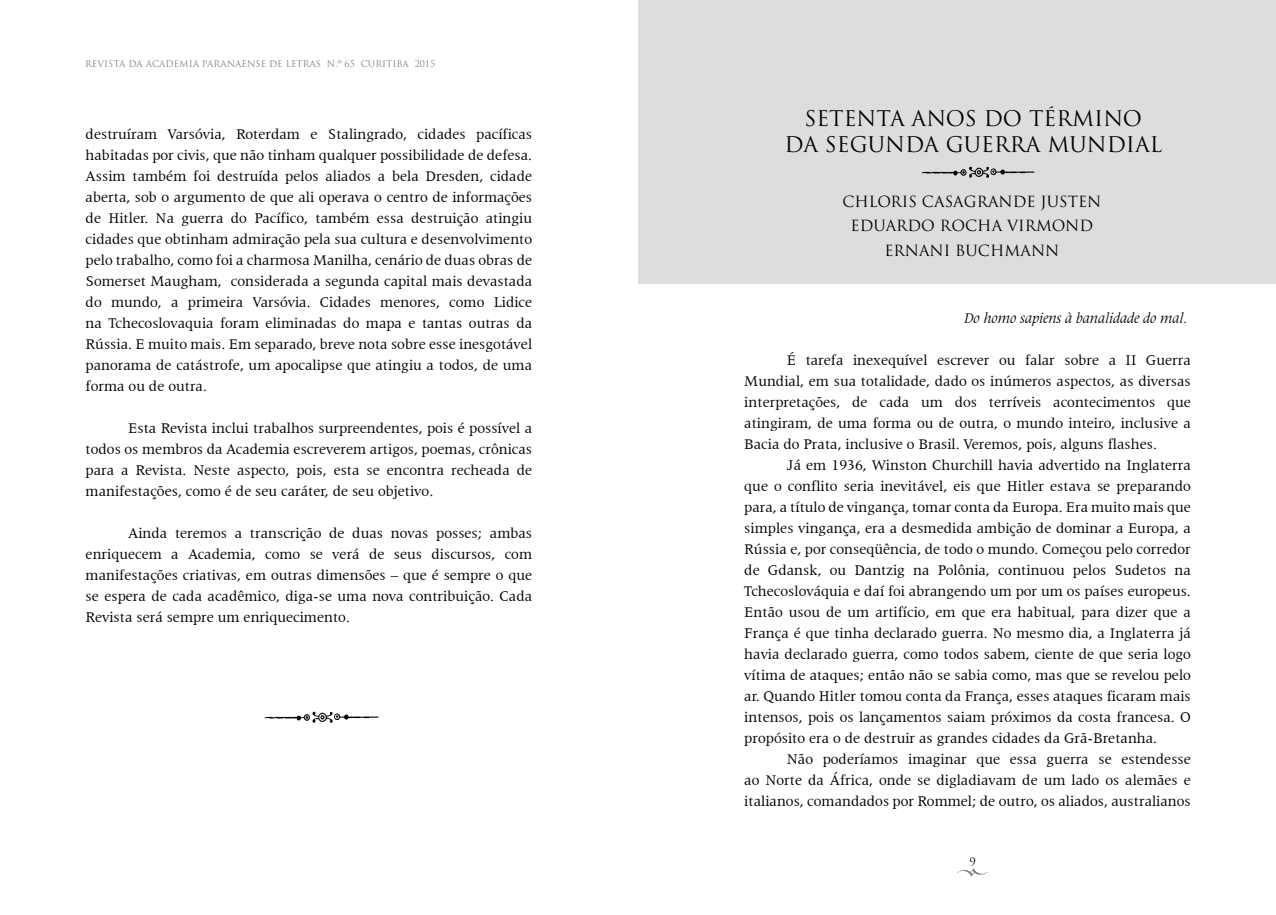
<style>
.page{position:relative;width:1276px;height:915px;background:#fff}
.page>*{position:absolute;margin:0;border:0;box-sizing:border-box;transform-origin:0 0}
.t1{font:21px/25.2px "Trajan Pro";color:#000;text-align:center}
.t2{font:15px/21px "Latin 725 BT";color:#000;text-align:justify}
.t3{font:15px/24.6px "Trajan Pro";color:#000;text-align:center}
.t4{font:italic 15px "Latin 725 BT";color:#000}
.t5{font:11.25px "Trajan Pro";color:#000}
.t6{font:9px "Trajan Pro";color:#808284}
</style>
<div class="page">
<img style="left:958px;top:868px;width:29px;height:7px">
<div style="left:638px;top:0;width:638px;height:283px;background:#dcddde"></div>
<img style="left:921px;top:166px;width:114px;height:12px">
<img style="left:264px;top:711px;width:115px;height:12px">
<p class="t6" style="left:85px;top:58px;width:352px">REVISTA DA ACADEMIA PARANAENSE DE LETRAS N.º 65 CURITIBA 2015</p>
<p class="t2" style="left:86px;top:123px;width:448px">destruíram Varsóvia, Roterdam e Stalingrado, cidades pacíficas habitadas por civis, que não tinham qualquer possibilidade de defesa.<br>Assim também foi destruída pelos aliados a bela Dresden, cidade aberta, sob o argumento de que ali operava o centro de informações de Hitler. Na guerra do Pacífico, também essa destruição atingiu cidades que obtinham admiração pela sua cultura e desenvolvimento pelo trabalho, como foi a charmosa Manilha, cenário de duas obras de Somerset Maugham, considerada a segunda capital mais devastada do mundo, a primeira Varsóvia. Cidades menores, como Lidice na Tchecoslovaquia foram eliminadas do mapa e tantas outras da Rússia. E muito mais. Em separado, breve nota sobre esse inesgotável panorama de catástrofe, um apocalipse que atingiu a todos, de uma forma ou de outra.</p>
<p class="t2" style="left:86px;top:417px;width:448px;text-indent:43px">Esta Revista inclui trabalhos surpreendentes, pois é possível a todos os membros da Academia escreverem artigos, poemas, crônicas para a Revista. Neste aspecto, pois, esta se encontra recheada de manifestações, como é de seu caráter, de seu objetivo.</p>
<p class="t2" style="left:86px;top:522px;width:448px;text-indent:43px">Ainda teremos a transcrição de duas novas posses; ambas enriquecem a Academia, como se verá de seus discursos, com manifestações criativas, em outras dimensões – que é sempre o que se espera de cada acadêmico, diga-se uma nova contribuição. Cada Revista será sempre um enriquecimento.</p>
<h1 class="t1" style="left:784px;top:106px;width:379px">SETENTA ANOS DO TÉRMINO<br>DA SEGUNDA GUERRA MUNDIAL</h1>
<p class="t3" style="left:842px;top:189px;width:260px">CHLORIS CASAGRANDE JUSTEN<br>EDUARDO ROCHA VIRMOND<br>ERNANI BUCHMANN</p>
<p class="t4" style="left:964px;top:310px;width:225px">Do homo sapiens à banalidade do mal.</p>
<p class="t2" style="left:744px;top:349px;width:448px;text-indent:43px">É tarefa inexequível escrever ou falar sobre a II Guerra Mundial, em sua totalidade, dado os inúmeros aspectos, as diversas interpretações, de cada um dos terríveis acontecimentos que atingiram, de uma forma ou de outra, o mundo inteiro, inclusive a Bacia do Prata, inclusive o Brasil. Veremos, pois, alguns flashes.</p>
<p class="t2" style="left:744px;top:454px;width:448px;text-indent:43px">Já em 1936, Winston Churchill havia advertido na Inglaterra que o conflito seria inevitável, eis que Hitler estava se preparando para, a título de vingança, tomar conta da Europa. Era muito mais que simples vingança, era a desmedida ambição de dominar a Europa, a Rússia e, por conseqüência, de todo o mundo. Começou pelo corredor de Gdansk, ou Dantzig na Polônia, continuou pelos Sudetos na Tchecoslováquia e daí foi abrangendo um por um os países europeus.<br>Então usou de um artifício, em que era habitual, para dizer que a França é que tinha declarado guerra. No mesmo dia, a Inglaterra já havia declarado guerra, como todos sabem, ciente de que seria logo vítima de ataques; então não se sabia como, mas que se revelou pelo ar. Quando Hitler tomou conta da França, esses ataques ficaram mais intensos, pois os lançamentos saiam próximos da costa francesa. O propósito era o de destruir as grandes cidades da Grã-Bretanha.</p>
<p class="t2" style="left:744px;top:748px;width:448px;text-indent:43px">Não poderíamos imaginar que essa guerra se estendesse ao Norte da África, onde se digladiavam de um lado os alemães e italianos, comandados por Rommel; de outro, os aliados, australianos</p>
<p class="t5" style="left:969px;top:854px;width:8px">9</p>
</div>
